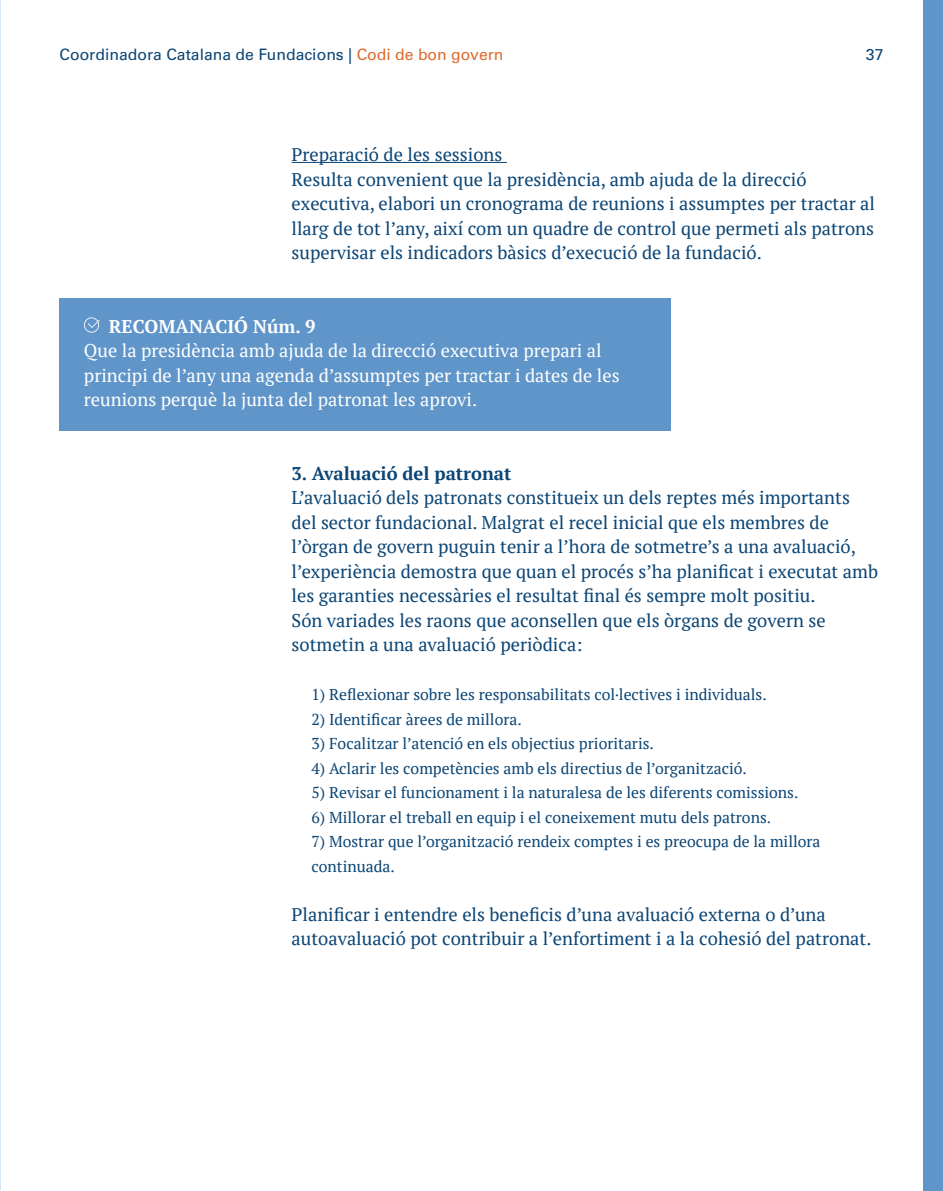
<style>
.page{position:relative;width:943px;height:1191px;background:#fff}
.page>*{position:absolute;margin:0;border:0;box-sizing:border-box;transform-origin:0 0}
.cos_de_text_serif{font:18.38px/24.5px "PT Serif";color:#0b4575}
.cos_de_text_serif-2{font:18.38px/24.5px "PT Serif";color:#fff}
.cos_de_text_serif-3{font:700 18.38px "PT Serif";color:#0b4575}
.cos_de_text_serif-4{font:700 18.38px "PT Serif";color:#fff}
.cos_de_text_serif-5{font:15.75px/24.5px "PT Serif";color:#0b4575}
.t1{font:15.75px "Univers LT Pro 55 Roman";color:#0b4575}
.s1{color:#de692c}
</style>
<div class="page">
<div style="left:923px;top:0;width:20px;height:1191px;background:#5f95c9"></div>
<hr style="left:291px;top:162px;width:216px;height:1px;background:#0b4575">
<div style="left:60px;top:298px;width:611px;height:132px;background:#5f95c9"></div>
<svg style="left:84px;top:317px;width:16px;height:16px"></svg>
<p class="t1" style="left:60px;top:44px;width:445px">Coordinadora Catalana de Fundacions | <span class="s1">Codi de bon govern</span></p>
<p class="t1" style="left:865px;top:44px;width:19px">37</p>
<p class="cos_de_text_serif" style="left:291px;top:142px;width:212px">Preparació de les sessions</p>
<p class="cos_de_text_serif" style="left:291px;top:167px;width:585px">Resulta convenient que la presidència, amb ajuda de la direcció executiva, elabori un cronograma de reunions i assumptes per tractar al llarg de tot l’any, així com un quadre de control que permeti als patrons supervisar els indicadors bàsics d’execució de la fundació.</p>
<p class="cos_de_text_serif-4" style="left:109px;top:314px;width:208px">RECOMANACIÓ Núm. 9</p>
<p class="cos_de_text_serif-2" style="left:84px;top:338px;width:537px">Que la presidència amb ajuda de la direcció executiva prepari al principi de l’any una agenda d’assumptes per tractar i dates de les reunions perquè la junta del patronat les aprovi.</p>
<p class="cos_de_text_serif-3" style="left:291px;top:461px;width:221px">3. Avaluació del patronat</p>
<p class="cos_de_text_serif" style="left:291px;top:485px;width:588px">L’avaluació dels patronats constitueix un dels reptes més importants del sector fundacional. Malgrat el recel inicial que els membres de l’òrgan de govern puguin tenir a l’hora de sotmetre’s a una avaluació, l’experiència demostra que quan el procés s’ha planificat i executat amb les garanties necessàries el resultat final és sempre molt positiu.</p>
<p class="cos_de_text_serif" style="left:291px;top:608px;width:535px">Són variades les raons que aconsellen que els òrgans de govern se sotmetin a una avaluació periòdica:</p>
<p class="cos_de_text_serif-5" style="left:311px;top:682px;width:457px">1) Reflexionar sobre les responsabilitats col·lectives i individuals.</p>
<p class="cos_de_text_serif-5" style="left:311px;top:707px;width:212px">2) Identificar àrees de millora.</p>
<p class="cos_de_text_serif-5" style="left:311px;top:731px;width:344px">3) Focalitzar l’atenció en els objectius prioritaris.</p>
<p class="cos_de_text_serif-5" style="left:311px;top:756px;width:437px">4) Aclarir les competències amb els directius de l’organització.</p>
<p class="cos_de_text_serif-5" style="left:311px;top:780px;width:488px">5) Revisar el funcionament i la naturalesa de les diferents comissions.</p>
<p class="cos_de_text_serif-5" style="left:311px;top:805px;width:461px">6) Millorar el treball en equip i el coneixement mutu dels patrons.</p>
<p class="cos_de_text_serif-5" style="left:311px;top:829px;width:510px">7) Mostrar que l’organització rendeix comptes i es preocupa de la millora continuada.</p>
<p class="cos_de_text_serif" style="left:291px;top:902px;width:581px">Planificar i entendre els beneficis d’una avaluació externa o d’una autoavaluació pot contribuir a l’enfortiment i a la cohesió del patronat.</p>
</div>
